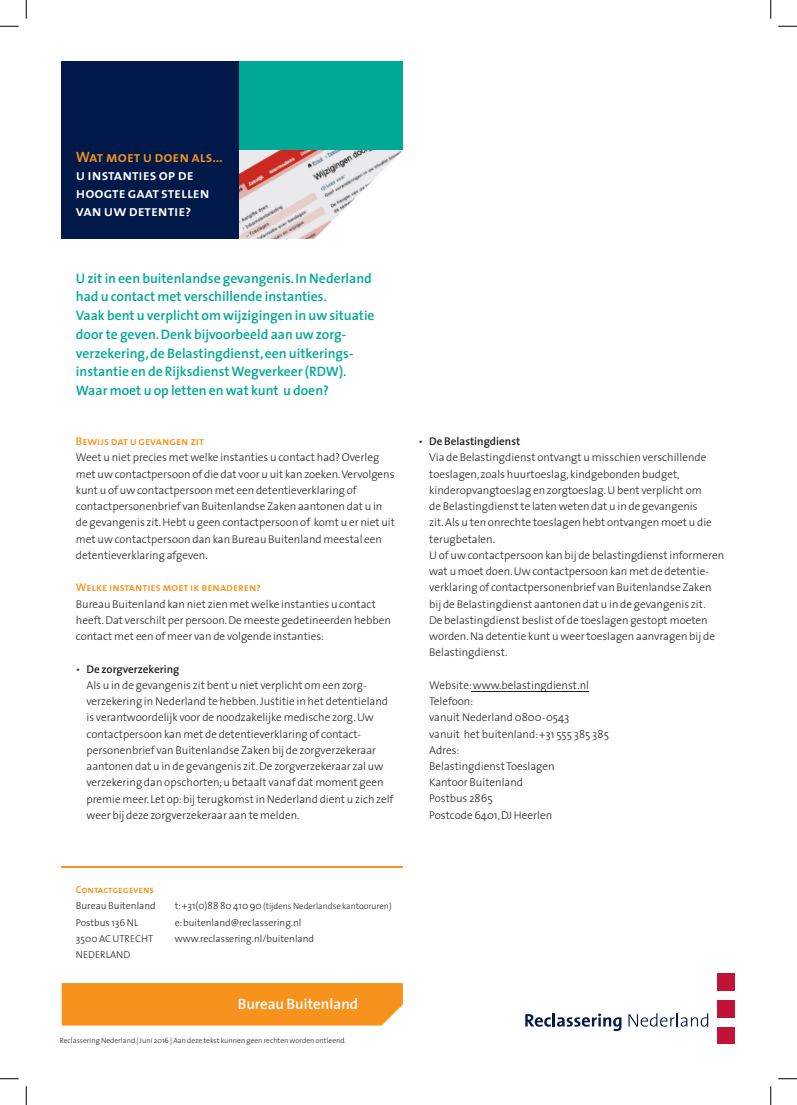
<style>
.page{position:relative;width:797px;height:1105px;background:#fff}
.page>*{position:absolute;margin:0;border:0;box-sizing:border-box;transform-origin:0 0}
.t1{font:15px/18px "The Sans Semi Bold Caps";color:#fff}
.t2{font:600 15px "The Sans";color:#fff}
.t3{font:15px "The Sans Semi Bold Caps";color:#f7931d}
.t4{font:600 13.75px/18.8px "The Sans";color:#00a895}
.t5{font:300 11.25px/16.2px "The Sans";color:#231f20}
.t6{font:11.25px "The Sans Semi Bold Caps";color:#f7931d}
.t7{font:300 10px "The Sans";color:#231f20}
.t8{font:10px "The Sans Semi Bold Caps";color:#f7931d}
.t9{font:300 8.75px "The Sans";color:#231f20}
.t10{font:300 7.5px "The Sans";color:#231f20}
.s1{font-weight:600}
.s2{font-size:10px}
</style>
<div class="page">
<img style="left:239px;top:150px;width:164px;height:89px">
<hr style="left:62px;top:867px;width:341px;height:1px;background:#f7931d">
<svg style="left:628px;top:1013px;width:80px;height:14px"></svg>
<svg style="left:525px;top:1013px;width:96px;height:18px"></svg>
<div style="left:717px;top:1027px;width:18px;height:16px;background:#c11238"></div>
<div style="left:717px;top:1000px;width:18px;height:18px;background:#c11238"></div>
<div style="left:717px;top:973px;width:18px;height:18px;background:#c11238"></div>
<hr style="left:471px;top:691px;width:118px;height:1px;background:#231f20">
<div style="left:239px;top:62px;width:164px;height:88px;background:#00a895"></div>
<div style="left:62px;top:983px;width:341px;height:42px;background:#f7931d"></div>
<div style="left:62px;top:62px;width:177px;height:177px;background:#001949"></div>
<svg style="left:0;top:25px;width:19px;height:2px"></svg>
<svg style="left:778px;top:25px;width:19px;height:2px"></svg>
<svg style="left:0;top:1078px;width:19px;height:1px"></svg>
<svg style="left:778px;top:1078px;width:19px;height:1px"></svg>
<svg style="left:25px;top:0;width:2px;height:19px"></svg>
<svg style="left:25px;top:1086px;width:2px;height:19px"></svg>
<svg style="left:770px;top:0;width:1px;height:19px"></svg>
<svg style="left:770px;top:1086px;width:1px;height:19px"></svg>
<h1 class="t3" style="left:76px;top:147px;width:148px">Wat moet u doen als…</h1>
<h1 class="t1" style="left:76px;top:166px;width:135px">u instanties op de hoogte gaat stellen van uw detentie?</h1>
<p class="t4" style="left:76px;top:269px;width:300px">U zit in een buitenlandse gevangenis. In Nederland had u contact met verschillende instanties.<br>Vaak bent u verplicht om wijzigingen in uw situatie door te geven. Denk bijvoorbeeld aan uw zorg&shy;verzekering, de Belastingdienst, een uitkerings&shy;instantie en de Rijksdienst Wegverkeer (RDW).<br>Waar moet u op letten en wat kunt u doen?</p>
<p class="t6" style="left:76px;top:434px;width:130px">Bewijs dat u gevangen zit</p>
<p class="t5" style="left:76px;top:449px;width:320px">Weet u niet precies met welke instanties u contact had? Overleg met uw contactpersoon of die dat voor u uit kan zoeken. Vervolgens kunt u of uw contactpersoon met een detentieverklaring of contactpersonenbrief van Buitenlandse Zaken aantonen dat u in de gevangenis zit. Hebt u geen contactpersoon of komt u er niet uit met uw contactpersoon dan kan Bureau Buitenland meestal een detentieverklaring afgeven.</p>
<p class="t6" style="left:76px;top:580px;width:186px">Welke instanties moet ik benaderen?</p>
<p class="t5" style="left:76px;top:596px;width:316px">Bureau Buitenland kan niet zien met welke instanties u contact heeft. Dat verschilt per persoon. De meeste gedetineerden hebben contact met een of meer van de volgende instanties:</p>
<p class="t5" style="left:86px;top:661px;width:308px;text-indent:-11px">• <span class="s1">De zorgverzekering<br></span>Als u in de gevangenis zit bent u niet verplicht om een zorg&shy;verzekering in Nederland te hebben. Justitie in het detentieland is verantwoordelijk voor de noodzakelijke medische zorg. Uw contactpersoon kan met de detentieverklaring of contact&shy;personen brief van Buitenlandse Zaken bij de zorgverzekeraar aantonen dat u in de gevangenis zit. De zorgverzekeraar zal uw verzekering dan opschorten; u betaalt vanaf dat moment geen premie meer. Let op: bij terugkomst in Nederland dient u zich zelf weer bij deze zorgverzekeraar aan te melden.</p>
<p class="t5" style="left:429px;top:433px;width:296px;text-indent:-11px">• <span class="s1">De Belastingdienst<br></span>Via de Belastingdienst ontvangt u misschien verschillende toeslagen, zoals huurtoeslag, kindgebonden budget, kinderopvangtoeslag en zorgtoeslag. U bent verplicht om<br>de Belastingdienst te laten weten dat u in de gevangenis<br>zit. Als u ten onrechte toeslagen hebt ontvangen moet u die terugbetalen.<br>U of uw contactpersoon kan bij de belastingdienst informe ren wat u moet doen. Uw contactpersoon kan met de detentie&shy;verklaring of contactpersonenbrief van Buitenlandse Zaken bij de Belastingdienst aantonen dat u in de gevangenis zit.<br>De belastingdienst beslist of de toeslagen gestopt moeten worden. Na detentie kunt u weer toeslagen aanvragen bij de Belastingdienst.</p>
<p class="t5" style="left:429px;top:677px;width:181px">Website: www.belastingdienst.nl<br>Telefoon:<br>vanuit Nederland 0800-0543<br>vanuit het buitenland: +31 555 385 385<br>Adres:<br>Belastingdienst Toeslagen<br>Kantoor Buitenland<br>Postbus 2865<br>Postcode 6401, DJ Heerlen</p>
<p class="t8" style="left:76px;top:883px;width:80px">Contactgegevens</p>
<p class="t7" style="left:76px;top:900px;width:81px">Bureau Buitenland</p>
<p class="t9" style="left:175px;top:901px;width:218px"><span class="s2">t: +31(0)88 80 410 90</span> (tijdens Nederlandse kantooruren)</p>
<p class="t7" style="left:76px;top:916px;width:64px">Postbus 136 NL</p>
<p class="t7" style="left:175px;top:916px;width:128px">e: buitenland@reclassering.nl</p>
<p class="t7" style="left:76px;top:932px;width:79px">3500 AC UTRECHT</p>
<p class="t7" style="left:175px;top:932px;width:141px">www.reclassering.nl/buitenland</p>
<p class="t7" style="left:76px;top:948px;width:56px">NEDERLAND</p>
<h1 class="t2" style="left:238px;top:994px;width:122px">Bureau Buitenland</h1>
<p class="t10" style="left:60px;top:1036px;width:288px">Reclassering Nederland | Juni 2016 | Aan deze tekst kunnen geen rechten worden ontleend.</p>
</div>
